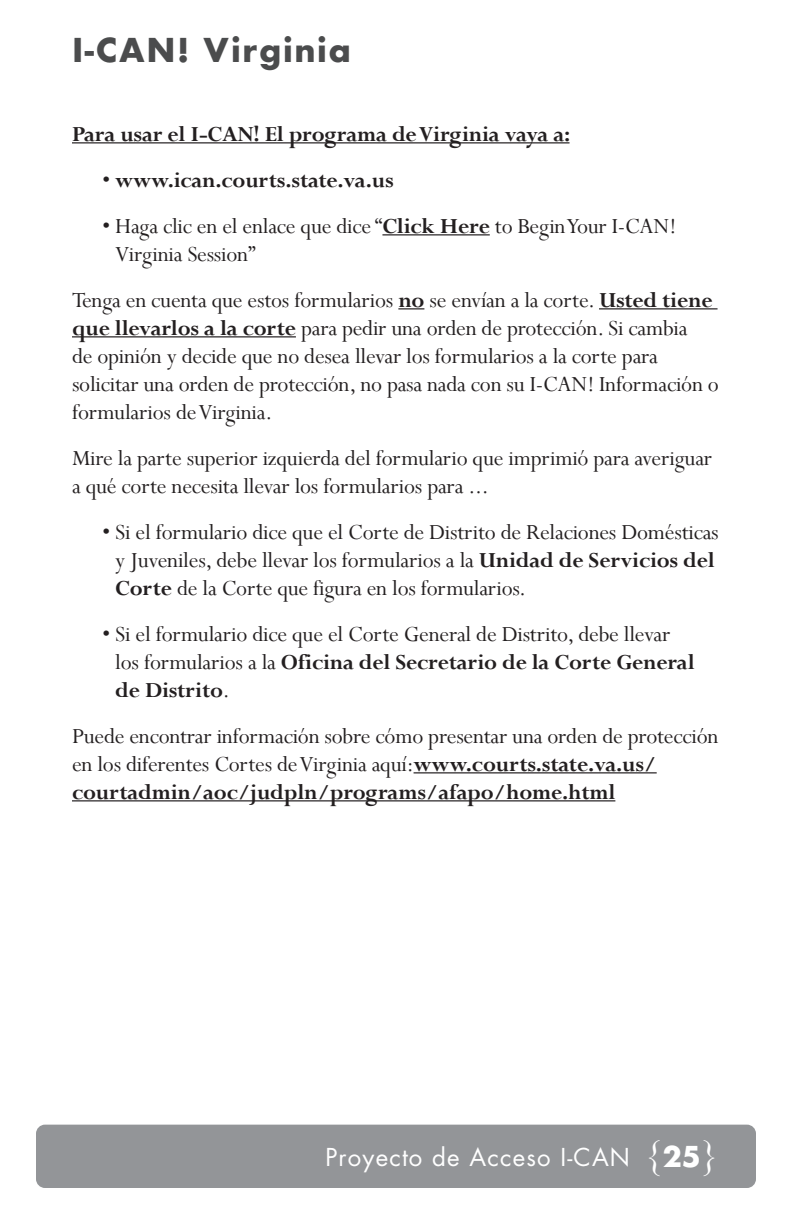
<style>
.page{position:relative;width:792px;height:1224px;background:#fff}
.page>*{position:absolute;margin:0;border:0;box-sizing:border-box;transform-origin:0 0}
.t1{font:40px "Perpetua";color:#fff}
.t2{font:700 32px "Futura";letter-spacing:.05em;color:#4b4c4d}
.t3{font:24px/28px "Perpetua";letter-spacing:-.01em;color:#231f20}
.t4{font:700 24px "Perpetua";letter-spacing:-.01em;color:#231f20}
.t5{font:24px "Futura";letter-spacing:.05em;color:#fff}
.s1{font-weight:400}
.s2{font-weight:700}
.s3{font-family:"Futura";font-weight:700;font-size:28px}
</style>
<div class="page">
<div style="left:36px;top:1125px;width:720px;height:63px;background:#939598;border-radius:9px"></div>
<hr style="left:72px;top:142px;width:498px;height:1px;background:#231f20">
<hr style="left:382px;top:234px;width:108px;height:1px;background:#231f20">
<svg style="left:398px;top:308px;width:26px;height:1px"></svg>
<hr style="left:599px;top:308px;width:119px;height:1px;background:#231f20">
<hr style="left:72px;top:336px;width:224px;height:1px;background:#231f20">
<hr style="left:414px;top:772px;width:243px;height:1px;background:#231f20">
<hr style="left:72px;top:800px;width:543px;height:1px;background:#231f20">
<p class="t2" style="left:72px;top:26px;width:281px">I-CAN! Virginia</p>
<p class="t4" style="left:72px;top:119px;width:500px">Para usar el I-CAN! El programa de Virginia vaya a:</p>
<p class="t4" style="left:102px;top:165px;width:293px"><span class="s1">•</span> www.ican.courts.state.va.us</p>
<p class="t3" style="left:115px;top:212px;width:563px;text-indent:-13px">• Haga clic en el enlace que dice “<span class="s2">Click Here</span> to Begin Your I-CAN!<br>Virginia Session”</p>
<p class="t3" style="left:72px;top:286px;width:648px">Tenga en cuenta que estos formularios <span class="s2">no</span> se envían a la corte. <span class="s2">Usted tiene que llevarlos a la corte</span> para pedir una orden de protección. Si cambia<br>de opinión y decide que no desea llevar los formularios a la corte para solicitar una orden de protección, no pasa nada con su I-CAN! Información o formularios de Virginia.</p>
<p class="t3" style="left:72px;top:444px;width:642px">Mire la parte superior izquierda del formulario que imprimió para averiguar a qué corte necesita llevar los formularios para ...</p>
<p class="t3" style="left:115px;top:518px;width:605px;text-indent:-13px">• Si el formulario dice que el Corte de Distrito de Relaciones Domésticas y Juveniles, debe llevar los formularios a la <span class="s2">Unidad de Servicios del<br>Corte</span> de la Corte que figura en los formularios.</p>
<p class="t3" style="left:115px;top:620px;width:581px;text-indent:-13px">• Si el formulario dice que el Corte General de Distrito, debe llevar los formularios a la <span class="s2">Oficina del Secretario de la Corte General de Distrito</span>.</p>
<p class="t3" style="left:72px;top:722px;width:648px">Puede encontrar información sobre cómo presentar una orden de protección en los diferentes Cortes de Virginia aquí:<span class="s2">www.courts.state.va.us/ courtadmin/aoc/judpln/programs/afapo/home.html</span></p>
<p class="t5" style="left:325px;top:1141px;width:306px">Proyecto de Acceso I-CAN</p>
<h1 class="t1" style="left:644px;top:1128px;width:78px">{<span class="s3">25</span>}</h1>
</div>
